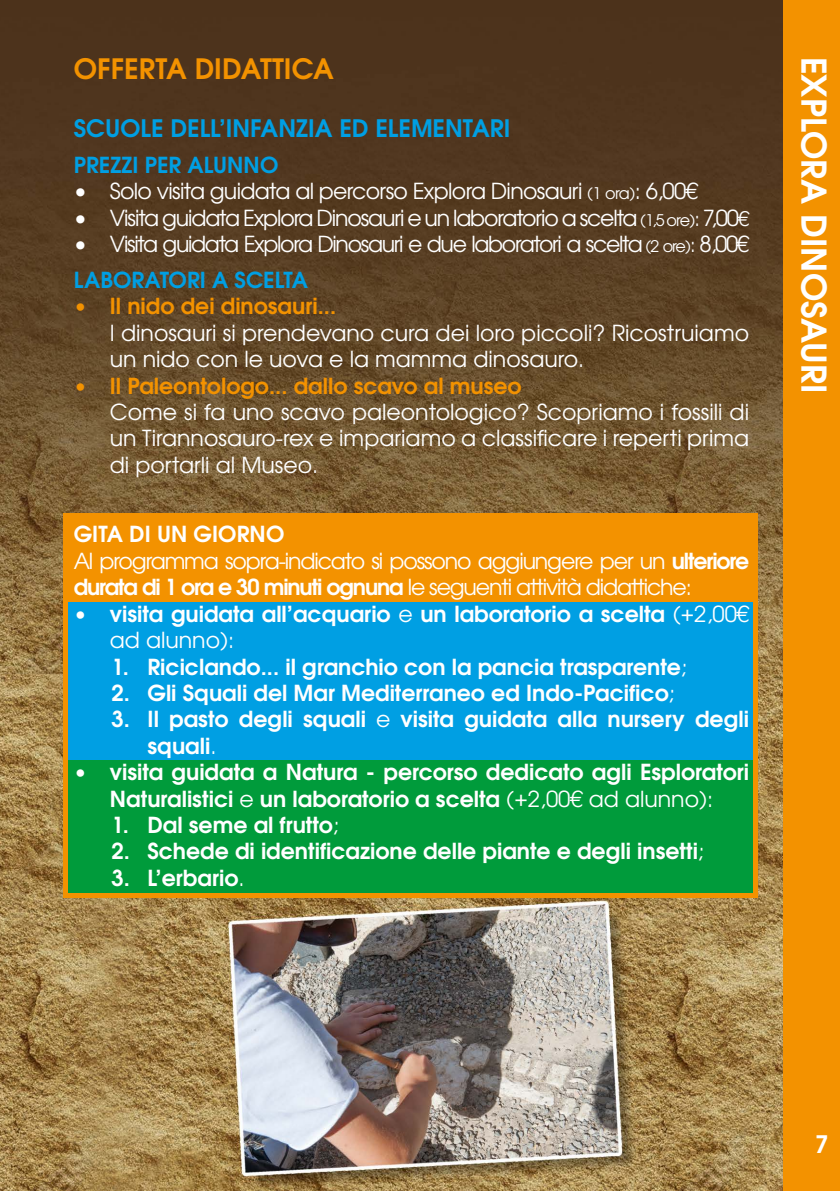
<style>
.page{position:relative;width:840px;height:1191px;background:#fff}
.page>*{position:absolute;margin:0;border:0;box-sizing:border-box;transform-origin:0 0}
.t1{font:600 34px "URW Gothic L";color:#fff}
.t2{font:600 28px "URW Gothic L";color:#f39200}
.t3{font:600 24px "URW Gothic L";color:#009fe3}
.t4{font:600 24px "URW Gothic L";color:#fff}
.t5{font:600 22px/26.4px "URW Gothic L";color:#fff}
.t6{font:22px/26.4px "URW Gothic L";letter-spacing:-.05em;color:#fff}
.t7{font:22px/26.4px "URW Gothic L";color:#fff}
.t8{font:600 22px "URW Gothic L";color:#f39200}
.t9{font:22px "URW Gothic L";letter-spacing:-.03em;color:#fff}
.t10{font:600 22px "URW Gothic L";color:#009fe3}
.s1{font-size:16px}
.s2{font-size:20px}
.s3{font-weight:600;color:#009fe3}
.s4{font-weight:600}
.s5{font-weight:400}
</style>
<div class="page">
<img style="left:0;top:0;width:782px;height:1191px">
<div style="left:782px;top:0;width:57px;height:1191px;background:#f39200"></div>
<div style="left:63px;top:513px;width:694px;height:384px;background:#f39200"></div>
<div style="left:68px;top:602px;width:685px;height:162px;background:#009fe3"></div>
<div style="left:68px;top:760px;width:685px;height:132px;background:#009b3b"></div>
<p class="t2" style="left:74px;top:50px;width:261px">OFFERTA DIDATTICA</p>
<p class="t3" style="left:74px;top:111px;width:438px">SCUOLE DELL’INFANZIA ED ELEMENTARI</p>
<p class="t10" style="left:74px;top:150px;width:206px">PREZZI PER ALUNNO</p>
<p class="t9" style="left:74px;top:177px;width:625px">• Solo visita guidata al percorso Explora Dinosauri <span class="s1">(1 ora)</span>: 6,00€</p>
<p class="t6" style="left:74px;top:204px;width:676px">• Visita guidata Explora Dinosauri e un laboratorio a scelta <span class="s1">(1,5 ore)</span><span class="s2">:</span> 7,00<span class="s2">€</span></p>
<p class="t6" style="left:74px;top:225px;width:676px;line-height:36px">• Visita guidata Explora Dinosauri e due laboratori a scelta <span class="s1">(2 ore)</span><span class="s2">:</span> 8,00€<br><span class="s3">LABORATORI A SCELTA</span></p>
<p class="t8" style="left:74px;top:291px;width:264px">• Il nido dei dinosauri...</p>
<p class="t7" style="left:110px;top:319px;width:640px">I dinosauri si prendevano cura dei loro piccoli? Ricostruiamo un nido con le uova e la mamma dinosauro.</p>
<p class="t8" style="left:74px;top:370px;width:449px">• Il Paleontologo... dallo scavo al museo</p>
<p class="t6" style="left:110px;top:398px;width:640px;text-align:justify">Come si fa uno scavo paleontologico? Scopriamo i fossili di un Tirannosauro-rex e impariamo a classificare i reperti prima di portarli al Museo.</p>
<p class="t6" style="left:74px;top:521px;width:676px"><span class="s4">GITA DI UN GIORNO<br></span>Al programma sopra-indicato si possono aggiungere per un <span class="s4">ulteriore durata di 1 ora e 30 minuti ognuna</span> le seguenti attività didattiche:</p>
<p class="t5" style="left:110px;top:599px;width:640px;text-indent:-36px">• visita guidata all’acquario <span class="s5">e</span> un laboratorio a scelta <span class="s5">(+2,00€ ad alunno):</span></p>
<p class="t5" style="left:111px;top:652px;width:576px">1. Riciclando... il granchio con la pancia trasparente<span class="s5">;</span></p>
<p class="t5" style="left:111px;top:679px;width:564px">2. Gli Squali del Mar Mediterraneo ed Indo-Pacifico<span class="s5">;</span></p>
<p class="t5" style="left:147px;top:705px;width:602px;text-indent:-36px">3. Il pasto degli squali <span class="s5">e</span> visita guidata alla nursery degli squali<span class="s5">.</span></p>
<p class="t5" style="left:74px;top:758px;width:676px;text-align:center">• visita guidata a Natura - percorso dedicato agli Esploratori<br>Naturalistici <span class="s5">e</span> un laboratorio a scelta <span class="s5">(+2,00€ ad alunno):</span></p>
<p class="t5" style="left:111px;top:811px;width:229px">1. Dal seme al frutto<span class="s5">;</span></p>
<p class="t5" style="left:111px;top:837px;width:594px">2. Schede di identificazione delle piante e degli insetti<span class="s5">;</span></p>
<p class="t5" style="left:111px;top:863px;width:134px">3. L’erbario<span class="s5">.</span></p>
<h1 class="t1" style="left:836px;top:57px;width:338px;rotate:90deg">EXPLORA DINOSAURI</h1>
<p class="t4" style="left:814px;top:1128px;width:15px">7</p>
</div>
